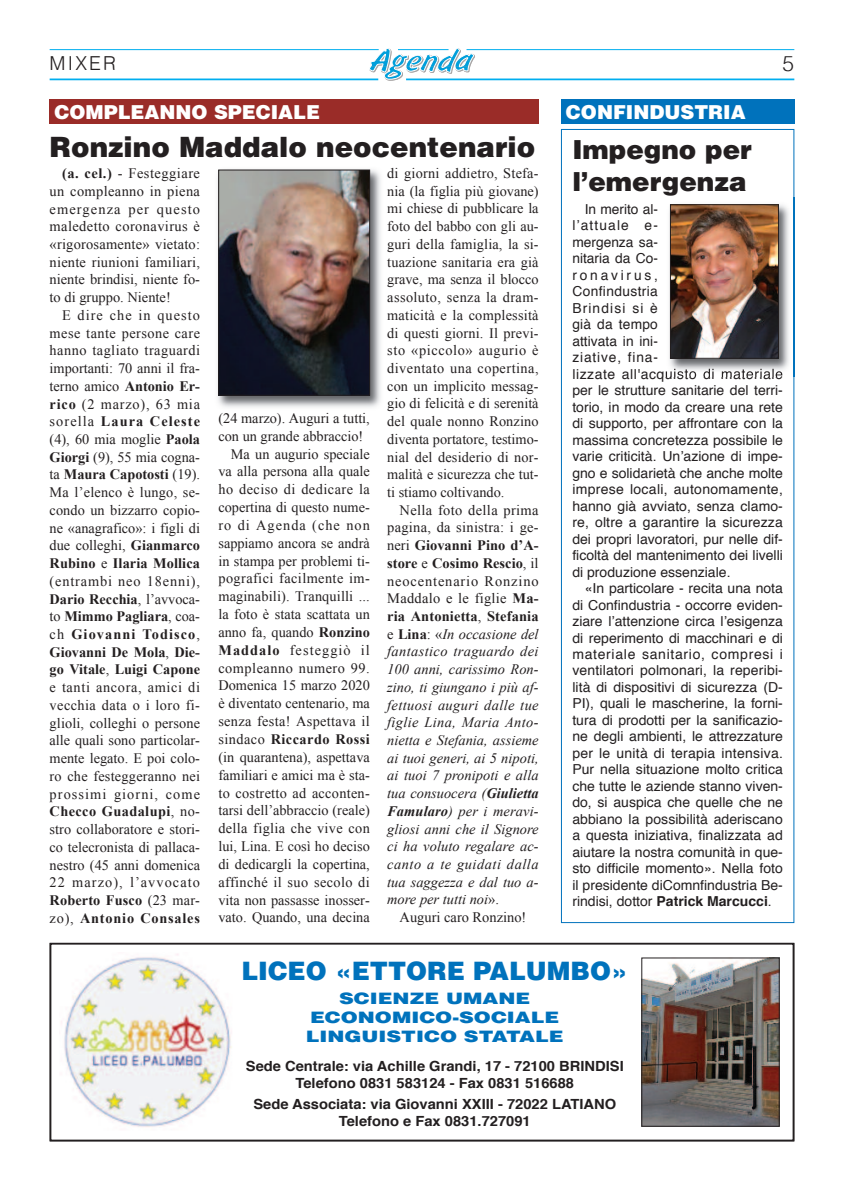
<style>
.page{position:relative;width:844px;height:1191px;background:#fff}
.page>*{position:absolute;margin:0;border:0;box-sizing:border-box;transform-origin:0 0}
.t1{font:900 28px "Helvetica";color:#231f20}
.t2{font:900 26.25px/31.5px "Helvetica";color:#231f20}
.t3{font:900 25.38px "Helvetica";color:#0072bc}
.t4{font:300 21px "Helvetica";color:#231f20}
.t5{font:900 19.25px "Helvetica";color:#fff}
.t6{font:300 19.25px "Helvetica";letter-spacing:.11em;color:#231f20}
.t7{font:900 15.75px/18.9px "Helvetica";color:#0072bc;text-align:center;scale:1.3 1}
.t8{font:14.35px/17.7px "Times New Roman";color:#231f20;text-align:justify}
.t9{font:italic 14.35px/17.7px "Times New Roman";color:#231f20;text-align:justify}
.t10{font:14.35px "Times New Roman";letter-spacing:.02em;color:#231f20}
.t11{font:14.35px "Times New Roman";letter-spacing:.025em;color:#231f20}
.t12{font:14.35px "Times New Roman";letter-spacing:.035em;color:#231f20}
.t13{font:14.35px "Times New Roman";letter-spacing:.03em;color:#231f20}
.t14{font:700 14.35px "Times New Roman";letter-spacing:.03em;color:#231f20}
.t15{font:14.35px "Times New Roman";letter-spacing:.075em;color:#231f20}
.t16{font:14.35px "Times New Roman";letter-spacing:.07em;color:#231f20}
.t17{font:700 14px/16.8px "Helvetica";color:#231f20;text-align:center;scale:1.05 1}
.t18{font:13.65px/16.4px "Helvetica";color:#231f20}
.s1{font-weight:700}
.s2{font-style:normal}
.s3{font-weight:700;font-style:normal}
.s4{font-weight:400}
</style>
<div class="page">
<hr style="left:406px;top:78px;width:388px;height:2px;background:#00aeef">
<hr style="left:50px;top:78px;width:328px;height:2px;background:#00aeef">
<hr style="left:466px;top:49px;width:328px;height:1px;background:#00aeef">
<hr style="left:50px;top:49px;width:328px;height:1px;background:#00aeef">
<svg style="left:369px;top:48px;width:106px;height:33px"></svg>
<div style="left:561px;top:99px;width:233px;height:25px;background:#0072bc"></div>
<div style="left:561px;top:129px;width:233px;height:794px;border:1px solid #0072bc"></div>
<img style="left:663px;top:197px;width:132px;height:179px">
<img style="left:793px;top:197px;width:1px;height:179px">
<img style="left:672px;top:206px;width:104px;height:150px">
<div style="left:670px;top:204px;width:108px;height:154px;border:1px solid #231f20"></div>
<div style="left:50px;top:99px;width:488px;height:25px;background:#9a2c28"></div>
<img style="left:217px;top:169px;width:164px;height:239px">
<img style="left:220px;top:172px;width:148px;height:221px">
<div style="left:218px;top:170px;width:152px;height:225px;border:1px solid #231f20"></div>
<div style="left:50px;top:943px;width:744px;height:198px;border:2px solid #231f20"></div>
<img style="left:643px;top:959px;width:134px;height:165px">
<div style="left:641px;top:957px;width:138px;height:169px;border:1px solid #231f20"></div>
<img style="left:61px;top:954px;width:171px;height:173px">
<h3 class="t6" style="left:50px;top:56px;width:68px">MIXER</h3>
<h3 class="t4" style="left:782px;top:55px;width:13px">5</h3>
<h3 class="t5" style="left:566px;top:105px;width:181px">CONFINDUSTRIA</h3>
<h2 class="t2" style="left:572px;top:134px;width:181px">Impegno per l’emergenza</h2>
<p class="t18" style="left:572px;top:202px;width:212px;text-indent:12px">In merito al-<br>l’attuale e-<br>mergenza sa-<br>nitaria da Co-<br>ronavirus,<br>Confindustria<br>Brindisi si è<br>già da tempo<br>attivata in ini-<br>ziative, fina-<br>lizzate all'acquisto di materiale per le strutture sanitarie del terri&shy;torio, in modo da creare una rete di supporto, per affrontare con la massima concretezza possibile le varie criticità. Un’azione di impe&shy;gno e solidarietà che anche molte imprese locali, autonomamente, hanno già avviato, senza clamo&shy;re, oltre a garantire la sicurezza dei propri lavoratori, pur nelle dif&shy;ficoltà del mantenimento dei livelli di produzione essenziale.</p>
<p class="t18" style="left:572px;top:581px;width:212px;text-align:justify;text-indent:12px">«In particolare - recita una nota di Confindustria - occorre eviden&shy;ziare l’attenzione circa l’esigenza di reperimento di macchinari e di materiale sanitario, compresi i ventilatori polmonari, la reperibi&shy;lità di dispositivi di sicurezza (D-PI), quali le mascherine, la forni&shy;tura di prodotti per la sanificazio&shy;ne degli ambienti, le attrezzature per le unità di terapia intensiva.<br>Pur nella situazione molto critica che tutte le aziende stanno viven&shy;do, si auspica che quelle che ne abbiano la possibilità aderiscano a questa iniziativa, finalizzata ad aiutare la nostra comunità in que&shy;sto difficile momento». Nella foto il presidente diComnfindustria Be&shy;rindisi, dottor <span class="s1">Patrick Marcucci</span>.</p>
<h3 class="t5" style="left:55px;top:105px;width:267px">COMPLEANNO SPECIALE</h3>
<h1 class="t1" style="left:50px;top:131px;width:487px">Ronzino Maddalo neocentenario</h1>
<p class="t8" style="left:50px;top:164px;width:152px;text-indent:12px"><span class="s1">(a. cel.)</span> - Festeggiare un compleanno in piena emergenza per questo maledetto coronavirus è «rigorosamente» vietato: niente riunioni familiari, niente brindisi, niente fo&shy;to di gruppo. Niente!</p>
<p class="t8" style="left:50px;top:306px;width:152px;text-indent:12px">E dire che in questo mese tante persone care hanno tagliato traguardi importanti: 70 anni il fra&shy;terno amico <span class="s1">Antonio Er&shy;rico</span> (2 marzo), 63 mia sorella <span class="s1">Laura Celeste </span>(4), 60 mia moglie <span class="s1">Paola Giorgi</span> (9), 55 mia cogna&shy;ta <span class="s1">Maura Capotosti</span> (19).<br>Ma l’elenco è lungo, se&shy;condo un bizzarro copio&shy;ne «anagrafico»: i figli di due colleghi, <span class="s1">Gianmarco Rubino</span> e <span class="s1">Ilaria Mollica </span>(entrambi neo 18enni), <span class="s1">Dario Recchia</span>, l’avvoca&shy;to <span class="s1">Mimmo Pagliara</span>, coa&shy;ch <span class="s1">Giovanni Todisco</span>, <span class="s1">Giovanni De Mola</span>, <span class="s1">Die&shy;go Vitale</span>, <span class="s1">Luigi Capone </span>e tanti ancora, amici di vecchia data o i loro fi&shy;glioli, colleghi o persone alle quali sono particolar&shy;mente legato. E poi colo&shy;ro che festeggeranno nei prossimi giorni, come <span class="s1">Checco Guadalupi</span>, no&shy;stro collaboratore e stori&shy;co telecronista di pallaca&shy;nestro (45 anni domenica 22 marzo), l’avvocato <span class="s1">Roberto Fusco</span> (23 mar&shy;zo), <span class="s1">Antonio Consales</span></p>
<p class="t8" style="left:387px;top:164px;width:153px">di giorni addietro, Stefa&shy;nia (la figlia più giovane) mi chiese di pubblicare la foto del babbo con gli au&shy;guri della famiglia, la si&shy;tuazione sanitaria era già grave, ma senza il blocco assoluto, senza la dram&shy;maticità e la complessità di questi giorni. Il previ&shy;sto «piccolo» augurio è diventato una copertina, con un implicito messag&shy;gio di felicità e di serenità del quale nonno Ronzino diventa portatore, testimo&shy;nial del desiderio di nor&shy;malità e sicurezza che tut&shy;ti stiamo coltivando.</p>
<p class="t9" style="left:387px;top:501px;width:153px;text-indent:12px"><span class="s2">Nella foto della prima pagina, da sinistra: i ge&shy;neri</span> <span class="s3">Giovanni Pino d’A&shy;store</span> <span class="s2">e</span> <span class="s3">Cosimo Rescio</span><span class="s2">, il neocentenario Ronzino Maddalo e le figlie</span> <span class="s3">Ma&shy;ria Antonietta</span><span class="s2">,</span> <span class="s3">Stefania </span><span class="s2">e</span> <span class="s3">Lina</span><span class="s2">: «</span>In occasione del fantastico traguardo dei 100 anni, carissimo Ron&shy;zino, ti giungano i più af&shy;fettuosi auguri dalle tue figlie Lina, Maria Anto&shy;nietta e Stefania, assieme ai tuoi generi, ai 5 nipoti, ai tuoi 7 pronipoti e alla tua consuocera (<span class="s1">Giulietta Famularo</span>) per i meravi&shy;gliosi anni che il Signore ci ha voluto regalare ac&shy;canto a te guidati dalla tua saggezza e dal tuo a&shy;more per tutti noi<span class="s2">».</span></p>
<p class="t8" style="left:399px;top:908px;width:128px">Auguri caro Ronzino!</p>
<h3 class="t3" style="left:241px;top:956px;width:387px">LICEO «ETTORE PALUMBO»</h3>
<p class="t7" style="left:305px;top:988px;width:200px">SCIENZE UMANE<br>ECONOMICO-SOCIALE<br>LINGUISTICO STATALE</p>
<p class="t17" style="left:246px;top:1059px;width:361px">Sede Centrale: via Achille Grandi, 17 - 72100 BRINDISI<br>Telefono 0831 583124 - Fax 0831 516688</p>
<p class="t17" style="left:253px;top:1097px;width:347px">Sede Associata: via Giovanni XXIII - 72022 LATIANO<br>Telefono e Fax 0831.727091</p>
<p class="t8" style="left:218px;top:409px;width:153px">(24 marzo). Auguri a tutti,</p>
<p class="t8" style="left:218px;top:427px;width:146px">con un grande abbraccio!</p>
<p class="t8" style="left:231px;top:445px;width:140px">Ma un augurio speciale</p>
<p class="t8" style="left:218px;top:462px;width:153px">va alla persona alla quale</p>
<p class="t12" style="left:218px;top:481px;width:153px">ho deciso di dedicare la</p>
<p class="t8" style="left:218px;top:498px;width:153px">copertina di questo nume-</p>
<p class="t16" style="left:218px;top:517px;width:153px">ro di Agenda (che non</p>
<p class="t8" style="left:218px;top:534px;width:153px">sappiamo ancora se andrà</p>
<p class="t8" style="left:218px;top:552px;width:153px">in stampa per problemi ti-</p>
<p class="t13" style="left:218px;top:570px;width:153px">pografici facilmente im-</p>
<p class="t8" style="left:218px;top:587px;width:153px">maginabili). Tranquilli ...</p>
<p class="t8" style="left:218px;top:605px;width:153px">la foto è stata scattata un</p>
<p class="t8" style="left:218px;top:623px;width:153px">anno fa, quando <span class="s1">Ronzino</span></p>
<p class="t15" style="left:218px;top:642px;width:153px"><span class="s1">Maddalo</span> festeggiò il</p>
<p class="t12" style="left:218px;top:660px;width:153px">compleanno numero 99.</p>
<p class="t8" style="left:218px;top:677px;width:153px">Domenica 15 marzo 2020</p>
<p class="t8" style="left:218px;top:694px;width:153px">è diventato centenario, ma</p>
<p class="t10" style="left:218px;top:713px;width:153px">senza festa! Aspettava il</p>
<p class="t14" style="left:218px;top:731px;width:153px"><span class="s4">sindaco</span> Riccardo Rossi</p>
<p class="t8" style="left:218px;top:748px;width:153px">(in quarantena), aspettava</p>
<p class="t8" style="left:218px;top:766px;width:153px">familiari e amici ma è sta-</p>
<p class="t10" style="left:218px;top:784px;width:153px">to costretto ad acconten-</p>
<p class="t8" style="left:218px;top:801px;width:153px">tarsi dell’abbraccio (reale)</p>
<p class="t11" style="left:218px;top:820px;width:153px">della figlia che vive con</p>
<p class="t8" style="left:218px;top:837px;width:153px">lui, Lina. E così ho deciso</p>
<p class="t8" style="left:218px;top:855px;width:153px">di dedicargli la copertina,</p>
<p class="t11" style="left:218px;top:874px;width:153px">affinché il suo secolo di</p>
<p class="t8" style="left:218px;top:891px;width:153px">vita non passasse inosser-</p>
<p class="t8" style="left:218px;top:908px;width:153px">vato. Quando, una decina</p>
</div>
